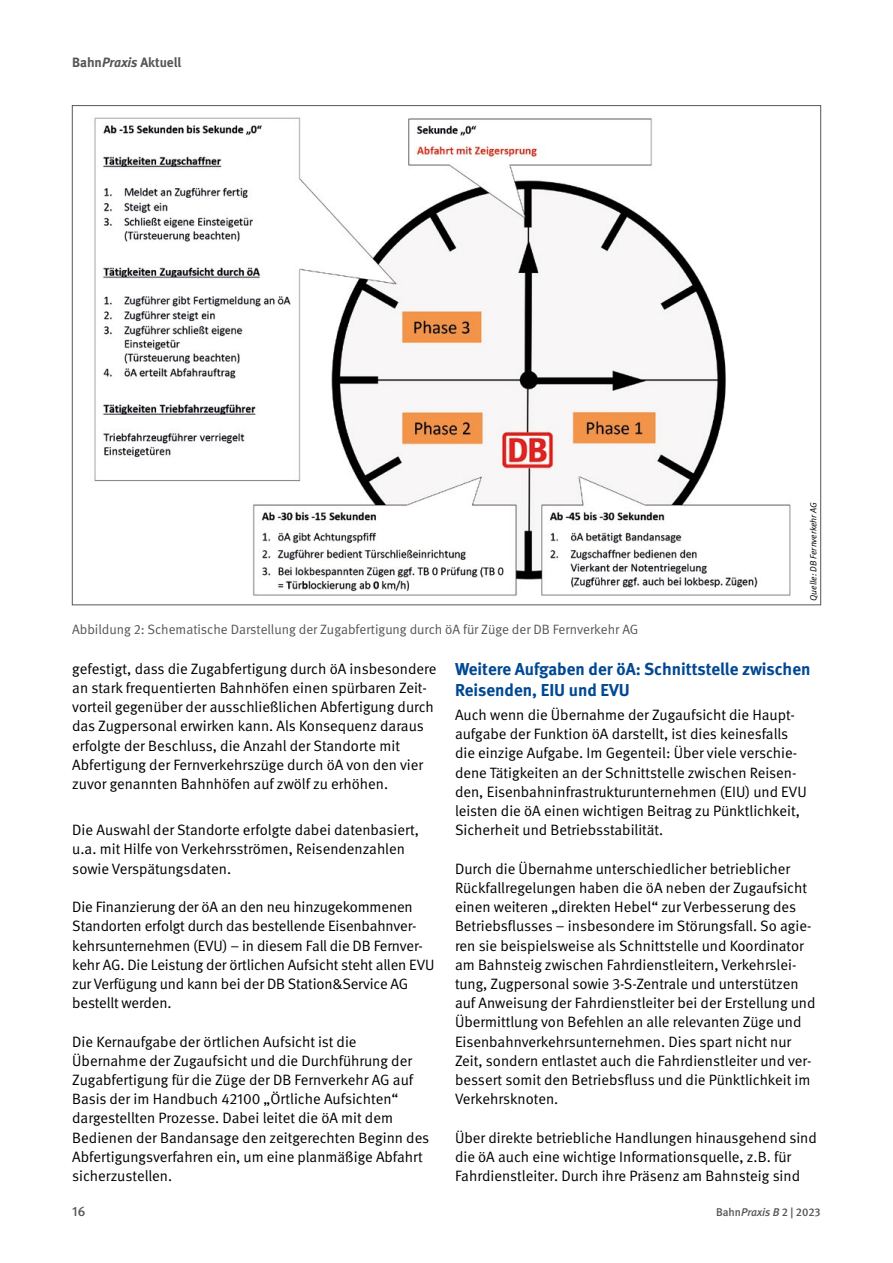
<style>
.page{position:relative;width:893px;height:1263px;background:#fff}
.page>*{position:absolute;margin:0;border:0;box-sizing:border-box;transform-origin:0 0}
.Zwischenüberschrift{font:700 17.25px/20.2px "DGUV Meta";color:#004893}
.Fließtext_schwarz{font:15px/19.2px "DGUV Meta";color:#000}
.Bildunterschrift{font:13.5px "DGUV Meta";color:#565655}
.Kolumnentitel_re{font:700 13.5px "DGUV Meta";letter-spacing:-.005em;color:#565655}
.t1{font:500 13.5px "DGUV Meta";color:#565655}
.t2{font:500 11.25px "DGUV Meta";letter-spacing:-.005em;color:#565655}
.Bildnachweis_6_7_5{font:italic 9px "DGUV Meta";color:#000}
.s1{font-style:italic}
</style>
<div class="page">
<img style="left:94px;top:117px;width:697px;height:479px">
<p class="Kolumnentitel_re" style="left:72px;top:54px;width:110px">Bahn<span class="s1">Praxis</span> Aktuell</p>
<p class="Bildunterschrift" style="left:72px;top:621px;width:568px">Abbildung 2: Schematische Darstellung der Zugabfertigung durch öA für Züge der DB Fernverkehr AG</p>
<p class="Bildnachweis_6_7_5" style="left:808px;top:601px;width:100px;rotate:-90deg">Quelle: DB Fernverkehr AG</p>
<p class="Fließtext_schwarz" style="left:72px;top:659px;width:366px">gefestigt, dass die Zugabfertigung durch öA insbesondere an stark frequentierten Bahnhöfen einen spürbaren Zeit&shy;vorteil gegenüber der ausschließlichen Abfertigung durch das Zugpersonal erwirken kann. Als Konsequenz daraus erfolgte der Beschluss, die Anzahl der Standorte mit Abfertigung der Fernverkehrszüge durch öA von den vier zuvor genannten Bahnhöfen auf zwölf zu erhöhen.</p>
<p class="Fließtext_schwarz" style="left:72px;top:821px;width:348px">Die Auswahl der Standorte erfolgte dabei datenbasiert, u.a. mit Hilfe von Verkehrsströmen, Reisendenzahlen sowie Verspätungsdaten.</p>
<p class="Fließtext_schwarz" style="left:72px;top:898px;width:364px">Die Finanzierung der öA an den neu hinzugekommenen Standorten erfolgt durch das bestellende Eisenbahnver&shy;kehrsunternehmen (EVU) – in diesem Fall die DB Fernver&shy;kehr AG. Die Leistung der örtlichen Aufsicht steht allen EVU zur Verfügung und kann bei der DB Station&amp;Service AG bestellt werden.</p>
<p class="Fließtext_schwarz" style="left:72px;top:1032px;width:359px">Die Kernaufgabe der örtlichen Aufsicht ist die Übernahme der Zugaufsicht und die Durchführung der Zugabfertigung für die Züge der DB Fernverkehr AG auf Basis der im Handbuch 42100 „Örtliche Aufsichten“ dargestellten Prozesse. Dabei leitet die öA mit dem Bedienen der Bandansage den zeitgerechten Beginn des Abfertigungsverfahren ein, um eine planmäßige Abfahrt sicherzustellen.</p>
<p class="Zwischenüberschrift" style="left:455px;top:660px;width:357px">Weitere Aufgaben der öA: Schnittstelle zwischen<br>Reisenden, EIU und EVU</p>
<p class="Fließtext_schwarz" style="left:455px;top:706px;width:353px">Auch wenn die Übernahme der Zugaufsicht die Haupt&shy;aufgabe der Funktion öA darstellt, ist dies keinesfalls die einzige Aufgabe. Im Gegenteil: Über viele verschie&shy;dene Tätigkeiten an der Schnittstelle zwischen Reisen&shy;den, Eisenbahninfrastrukturunternehmen (EIU) und EVU leisten die öA einen wichtigen Beitrag zu Pünktlichkeit, Sicherheit und Betriebsstabilität.</p>
<p class="Fließtext_schwarz" style="left:455px;top:859px;width:362px">Durch die Übernahme unterschiedlicher betrieblicher Rückfallregelungen haben die öA neben der Zugaufsicht einen weiteren „direkten Hebel“ zur Verbesserung des Betriebsflusses – insbesondere im Störungsfall. So agie&shy;ren sie beispielsweise als Schnittstelle und Koordinator am Bahnsteig zwischen Fahrdienstleitern, Verkehrslei&shy;tung, Zugpersonal sowie 3-S-Zentrale und unterstützen auf Anweisung der Fahrdienstleiter bei der Erstellung und Übermittlung von Befehlen an alle relevanten Züge und Eisenbahnverkehrsunternehmen. Dies spart nicht nur Zeit, sondern entlastet auch die Fahrdienstleiter und ver&shy;bessert somit den Betriebsfluss und die Pünktlichkeit im Verkehrsknoten.</p>
<p class="Fließtext_schwarz" style="left:455px;top:1128px;width:363px">Über direkte betriebliche Handlungen hinausgehend sind die öA auch eine wichtige Informationsquelle, z.B. für<br>Fahrdienstleiter. Durch ihre Präsenz am Bahnsteig sind</p>
<p class="t1" style="left:72px;top:1203px;width:15px">16</p>
<p class="t2" style="left:716px;top:1205px;width:106px">Bahn<span class="s1">Praxis B</span> 2 | 2023</p>
</div>
